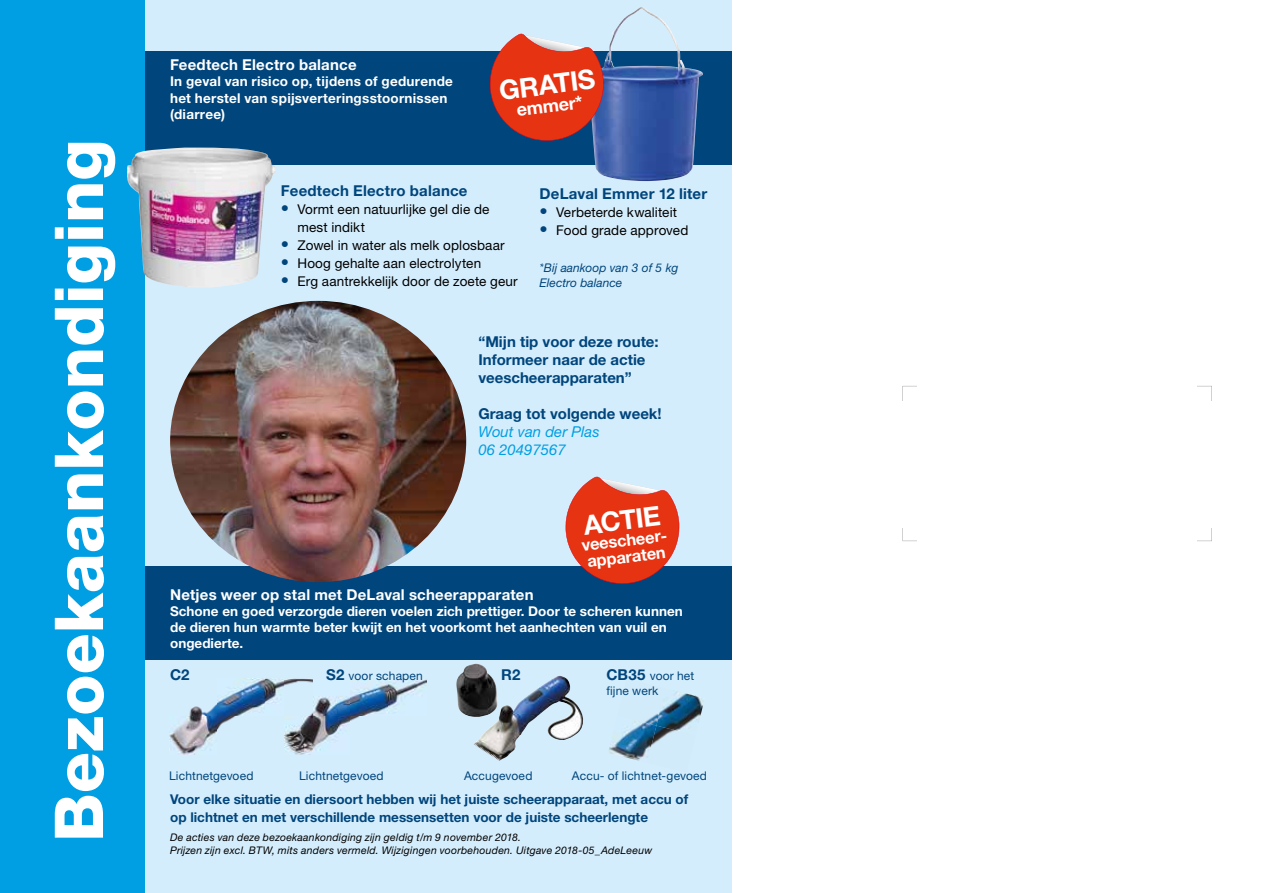
<style>
.page{position:relative;width:1263px;height:893px;background:#fff}
.page>*{position:absolute;margin:0;border:0;box-sizing:border-box;transform-origin:0 0}
.t1{font:800 67.5px "Helvetica Neue LT Std";color:#fff}
.t2{font:700 27px "Helvetica Neue LT Std";color:#fff}
.t3{font:700 18px "Helvetica Neue LT Std";color:#fff}
.t4{font:700 16.5px/16.5px "Helvetica Neue LT Std";color:#fff}
.t5{font:700 15px/18px "Helvetica Neue LT Std";color:#00457c}
.t6{font:700 15px "Helvetica Neue LT Std";letter-spacing:.015em;color:#fff}
.t7{font:italic 15px/18px "Helvetica Neue LT Std";color:#009fe3}
.t8{font:13.5px/18px "Helvetica Neue LT Std";letter-spacing:.01em;color:#000}
.t9{font:700 13.5px/16.2px "Helvetica Neue LT Std";color:#fff}
.t10{font:700 13.5px/18px "Helvetica Neue LT Std";color:#00457c}
.t11{font:700 13.5px/16.2px "Helvetica Neue LT Std";letter-spacing:.02em;color:#fff}
.t12{font:12px/14.4px "Helvetica Neue LT Std";letter-spacing:.015em;color:#00457c}
.t13{font:italic 12px/14.4px "Helvetica Neue LT Std";color:#00457c}
.t14{font:italic 10.5px/13.5px "Helvetica Neue LT Std";letter-spacing:.02em;color:#000}
.s1{font-size:16.5px;color:#00457c}
.s2{font-weight:700;font-size:15px}
</style>
<div class="page">
<div style="left:145px;top:0;width:586px;height:893px;background:#d4edfc"></div>
<div style="left:0;top:0;width:145px;height:893px;background:#009fe3"></div>
<div style="left:145px;top:567px;width:586px;height:93px;background:#00457c"></div>
<div style="left:145px;top:51px;width:586px;height:114px;background:#00457c"></div>
<img style="left:127px;top:148px;width:148px;height:140px">
<img style="left:593px;top:7px;width:110px;height:174px">
<svg style="left:489px;top:33px;width:122px;height:115px"></svg>
<svg style="left:558px;top:476px;width:129px;height:108px"></svg>
<img style="left:170px;top:301px;width:296px;height:281px">
<img style="left:312px;top:680px;width:115px;height:72px">
<img style="left:170px;top:678px;width:142px;height:76px">
<img style="left:656px;top:691px;width:48px;height:35px">
<img style="left:609px;top:716px;width:47px;height:45px">
<img style="left:647px;top:726px;width:42px;height:35px">
<img style="left:456px;top:663px;width:103px;height:98px">
<h1 class="t1" style="left:39px;top:842px;width:704px;rotate:-90deg">Bezoekaankondiging</h1>
<p class="t6" style="left:170px;top:56px;width:188px">Feedtech Electro balance</p>
<p class="t11" style="left:170px;top:73px;width:284px">In geval van risico op, tijdens of gedurende het herstel van spijsverteringsstoornissen (diarree)</p>
<h2 class="t2" style="left:497px;top:74px;width:98px;rotate:-7deg">GRATIS</h2>
<h3 class="t3" style="left:515px;top:99px;width:68px;rotate:-7deg">emmer*</h3>
<p class="t5" style="left:281px;top:181px;width:188px">Feedtech Electro balance</p>
<p class="t8" style="left:297px;top:200px;width:193px;text-indent:-17px"><span class="s1">•</span> Vormt een natuurlijke gel die de mest indikt</p>
<p class="t8" style="left:281px;top:236px;width:225px"><span class="s1">•</span> Zowel in water als melk oplosbaar</p>
<p class="t8" style="left:281px;top:254px;width:202px"><span class="s1">•</span> Hoog gehalte aan electrolyten</p>
<p class="t8" style="left:281px;top:272px;width:238px"><span class="s1">•</span> Erg aantrekkelijk door de zoete geur</p>
<p class="t5" style="left:540px;top:184px;width:169px">DeLaval Emmer 12 liter</p>
<p class="t8" style="left:540px;top:203px;width:139px"><span class="s1">•</span> Verbeterde kwaliteit</p>
<p class="t8" style="left:540px;top:221px;width:150px"><span class="s1">•</span> Food grade approved</p>
<p class="t13" style="left:540px;top:261px;width:140px">*Bij aankoop van 3 of 5 kg<br>Electro balance</p>
<p class="t5" style="left:478px;top:332px;width:182px">“Mijn tip voor deze route:<br>Informeer naar de actie veescheerapparaten”</p>
<p class="t5" style="left:478px;top:404px;width:185px">Graag tot volgende week!</p>
<p class="t7" style="left:478px;top:422px;width:123px">Wout van der Plas<br>06 20497567</p>
<h2 class="t2" style="left:582px;top:508px;width:79px;rotate:-7deg">ACTIE</h2>
<p class="t4" style="left:581px;top:537px;width:89px;rotate:-7deg">veescheer&shy;apparaten</p>
<p class="t6" style="left:170px;top:585px;width:365px">Netjes weer op stal met DeLaval scheerapparaten</p>
<p class="t9" style="left:170px;top:602px;width:514px">Schone en goed verzorgde dieren voelen zich prettiger. Door te scheren kunnen de dieren hun warmte beter kwijt en het voorkomt het aanhechten van vuil en ongedierte.</p>
<p class="t5" style="left:170px;top:666px;width:21px">C2</p>
<p class="t12" style="left:326px;top:669px;width:98px"><span class="s2">S2</span> voor schapen</p>
<p class="t5" style="left:501px;top:666px;width:21px">R2</p>
<p class="t12" style="left:606px;top:669px;width:89px"><span class="s2">CB35</span> voor het fijne werk</p>
<p class="t12" style="left:169px;top:769px;width:86px">Lichtnetgevoed</p>
<p class="t12" style="left:299px;top:769px;width:86px">Lichtnetgevoed</p>
<p class="t12" style="left:464px;top:769px;width:70px">Accugevoed</p>
<p class="t12" style="left:572px;top:769px;width:137px">Accu- of lichtnet-gevoed</p>
<p class="t10" style="left:170px;top:790px;width:520px">Voor elke situatie en diersoort hebben wij het juiste scheerapparaat, met accu of op lichtnet en met verschillende messensetten voor de juiste scheerlengte</p>
<p class="t14" style="left:170px;top:830px;width:484px">De acties van deze bezoekaankondiging zijn geldig t/m 9 november 2018.<br>Prijzen zijn excl. BTW, mits anders vermeld. Wijzigingen voorbehouden. Uitgave 2018-05_AdeLeeuw</p>
</div>
